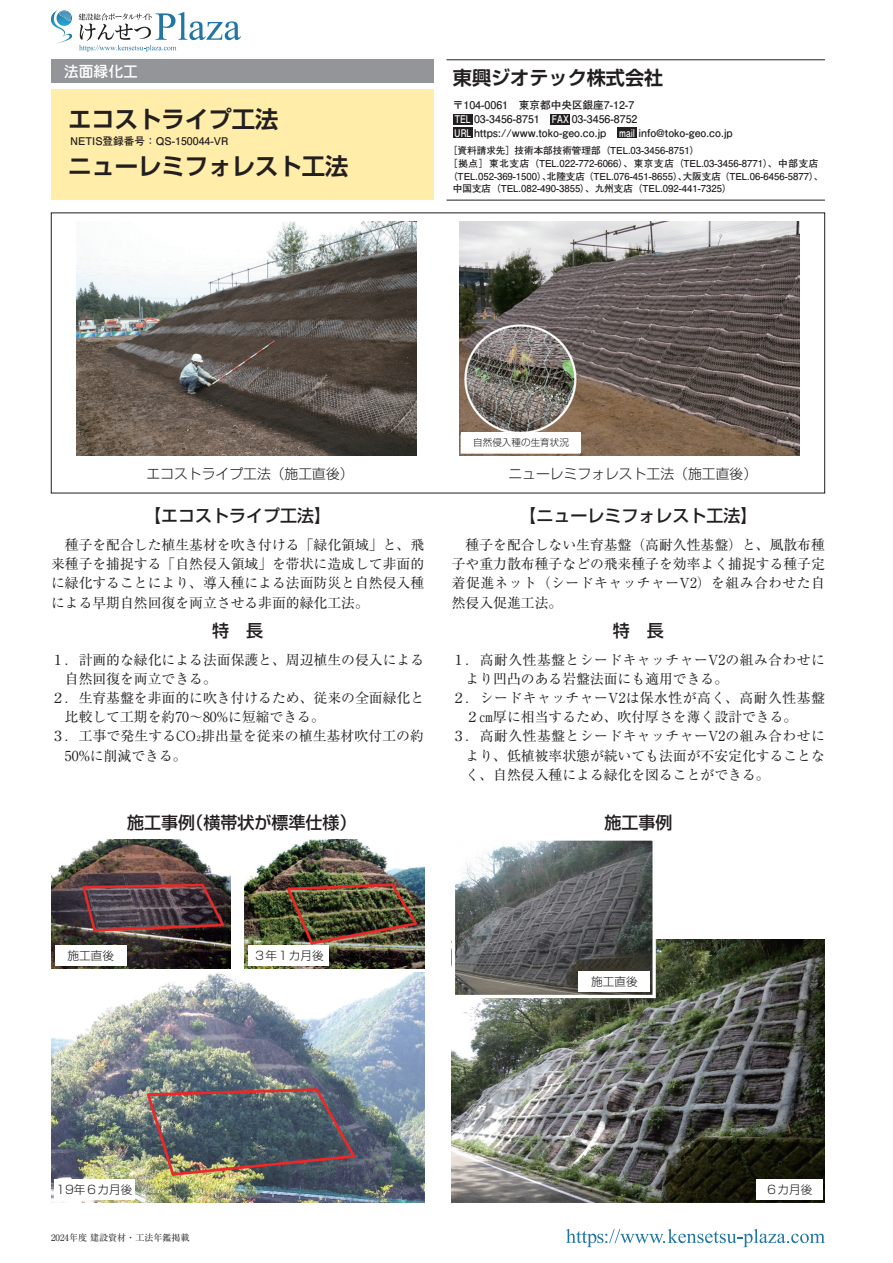
<style>
.page{position:relative;width:893px;height:1263px;background:#fff}
.page>*{position:absolute;margin:0;border:0;box-sizing:border-box;transform-origin:0 0}
.t1{font:700 23.4px/46.8px "Shin Go Pr 6 De";color:#231f20}
.t2{font:700 19.2px "Shin Go Pr 6 De";color:#231f20}
.t3{font:500 16.95px "Shin Go Pr 6";color:#231f20}
.t4{font:500 14.85px "Jun 34 Pro";color:#fff}
.t5{font:13.8px/19.2px "Ryumin Pr 6";color:#231f20;text-align:justify}
.t6{font:13.8px "Ryumin Pr 6";letter-spacing:.035em;color:#231f20}
.t7{font:300 13.8px "Shin Go Pr 6";color:#231f20}
.t8{font:300 11.7px "Shin Go Pr 6";color:#231f20}
.t9{font:700 10.65px/13.8px "Futo Go B101 Pr 6";color:#231f20}
.t10{font:700 9.6px "Futo Go B101 Pr 6";color:#231f20}
.t11{font:300 9.6px "Shin Go Pr 6";color:#231f20}
.t12{font:9px "Ryumin Pr 6";color:#231f20}
.s1{color:#fff}
</style>
<div class="page">
<img style="left:77px;top:221px;width:340px;height:234px">
<img style="left:459px;top:221px;width:340px;height:234px">
<hr style="left:446px;top:200px;width:379px;height:1px;background:#231f20">
<hr style="left:446px;top:60px;width:379px;height:1px;background:#231f20">
<div style="left:51px;top:89px;width:383px;height:111px;background:#ffeda9"></div>
<div style="left:453px;top:114px;width:20px;height:10px;background:#231f20"></div>
<div style="left:550px;top:114px;width:20px;height:10px;background:#231f20"></div>
<div style="left:453px;top:128px;width:20px;height:10px;background:#231f20"></div>
<div style="left:617px;top:128px;width:20px;height:10px;background:#231f20"></div>
<img style="left:51px;top:973px;width:373px;height:229px">
<img style="left:452px;top:940px;width:373px;height:262px">
<img style="left:244px;top:840px;width:180px;height:128px">
<img style="left:51px;top:840px;width:180px;height:128px">
<div style="left:55px;top:945px;width:71px;height:20px;background:#fff"></div>
<div style="left:249px;top:945px;width:80px;height:20px;background:#fff"></div>
<div style="left:54px;top:1179px;width:80px;height:21px;background:#fff"></div>
<div style="left:756px;top:1179px;width:66px;height:21px;background:#fff"></div>
<div style="left:51px;top:60px;width:383px;height:23px;background:#939598"></div>
<img style="left:456px;top:841px;width:196px;height:153px">
<div style="left:452px;top:837px;width:204px;height:161px;border:3px solid #fff"></div>
<div style="left:579px;top:972px;width:71px;height:20px;background:#fff"></div>
<div style="left:461px;top:432px;width:120px;height:21px;background:#fff"></div>
<svg style="left:566px;top:1229px;width:259px;height:18px"></svg>
<img style="left:66px;top:10px;width:6px;height:16px">
<img style="left:66px;top:11px;width:6px;height:10px">
<img style="left:51px;top:10px;width:15px;height:23px">
<img style="left:58px;top:33px;width:14px;height:10px">
<svg style="left:78px;top:12px;width:163px;height:40px"></svg>
<p class="t4" style="left:64px;top:59px;width:76px">法面緑化工</p>
<h1 class="t1" style="left:68px;top:95px;width:282px">エコストライプ工法<br>ニューレミフォレスト工法</h1>
<p class="t9" style="left:70px;top:133px;width:160px">NETIS登録番号：QS-150044-VR</p>
<h2 class="t2" style="left:453px;top:62px;width:212px">東興ジオテック株式会社</h2>
<p class="t9" style="left:453px;top:98px;width:282px">〒104-0061　東京都中央区銀座7-12-7<br><span class="s1">TEL</span> 03-3456-8751　<span class="s1">FAX</span> 03-3456-8752<br><span class="s1">URL</span> https://www.toko-geo.co.jp <span class="s1">mail</span> info@toko-geo.co.jp</p>
<p class="t10" style="left:448px;top:143px;width:253px">［資料請求先］技術本部技術管理部（TEL.03-3456-8751）</p>
<p class="t10" style="left:448px;top:155px;width:372px">［拠点］東北支店（TEL.022-772-6066）、東京支店（TEL.03-3456-8771）、中部支店</p>
<p class="t10" style="left:448px;top:168px;width:377px">（TEL.052-369-1500）、北陸支店（TEL.076-451-8655）、大阪支店（TEL.06-6456-5877）、</p>
<p class="t10" style="left:453px;top:181px;width:280px">中国支店（TEL.082-490-3855）、九州支店（TEL.092-441-7325）</p>
<p class="t11" style="left:473px;top:435px;width:97px">自然侵入種の生育状況</p>
<p class="t7" style="left:146px;top:463px;width:209px">エコストライプ工法（施工直後）</p>
<p class="t7" style="left:508px;top:463px;width:250px">ニューレミフォレスト工法（施工直後）</p>
<p class="t3" style="left:144px;top:502px;width:189px">【エコストライプ工法】</p>
<p class="t5" style="left:51px;top:535px;width:375px;text-indent:14px">種子を配合した植生基材を吹き付ける「緑化領域」と、飛来種子を捕捉する「自然侵入領域」を帯状に造成して非面的に緑化することにより、導入種による法面防災と自然侵入種による早期自然回復を両立させる非面的緑化工法。</p>
<p class="t3" style="left:212px;top:617px;width:53px">特　長</p>
<p class="t5" style="left:51px;top:649px;width:375px">１．計画的な緑化による法面保護と、周辺植生の侵入による</p>
<p class="t5" style="left:65px;top:668px;width:154px">自然回復を両立できる。</p>
<p class="t5" style="left:51px;top:688px;width:375px">２．生育基盤を非面的に吹き付けるため、従来の全面緑化と</p>
<p class="t5" style="left:65px;top:707px;width:262px">比較して工期を約70～80%に短縮できる。</p>
<p class="t5" style="left:51px;top:726px;width:374px">３．工事で発生するCO₂排出量を従来の植生基材吹付工の約</p>
<p class="t5" style="left:65px;top:745px;width:123px">50%に削減できる。</p>
<p class="t3" style="left:519px;top:502px;width:240px">【ニューレミフォレスト工法】</p>
<p class="t5" style="left:452px;top:535px;width:375px;text-indent:14px">種子を配合しない生育基盤（高耐久性基盤）と、風散布種子や重力散布種子などの飛来種子を効率よく捕捉する種子定着促進ネット（シードキャッチャーV2）を組み合わせた自然侵入促進工法。</p>
<p class="t3" style="left:613px;top:617px;width:53px">特　長</p>
<p class="t6" style="left:452px;top:649px;width:375px">１．高耐久性基盤とシードキャッチャーV2の組み合わせに</p>
<p class="t5" style="left:466px;top:668px;width:264px">より凹凸のある岩盤法面にも適用できる。</p>
<p class="t6" style="left:452px;top:687px;width:374px">２．シードキャッチャーV2は保水性が高く、高耐久性基盤</p>
<p class="t5" style="left:466px;top:707px;width:333px">２㎝厚に相当するため、吹付厚さを薄く設計できる。</p>
<p class="t6" style="left:452px;top:725px;width:375px">３．高耐久性基盤とシードキャッチャーV2の組み合わせに</p>
<p class="t5" style="left:466px;top:745px;width:361px">より、低植被率状態が続いても法面が不安定化することな</p>
<p class="t5" style="left:466px;top:764px;width:306px">く、自然侵入種による緑化を図ることができる。</p>
<p class="t3" style="left:604px;top:808px;width:70px">施工事例</p>
<p class="t3" style="left:127px;top:808px;width:231px">施工事例（横帯状が標準仕様）</p>
<p class="t8" style="left:67px;top:946px;width:48px">施工直後</p>
<p class="t8" style="left:254px;top:946px;width:72px">３年１カ月後</p>
<p class="t8" style="left:591px;top:972px;width:48px">施工直後</p>
<p class="t8" style="left:56px;top:1180px;width:78px">19年６カ月後</p>
<p class="t8" style="left:766px;top:1180px;width:48px">６カ月後</p>
<p class="t12" style="left:51px;top:1230px;width:140px">2024年度 建設資材・工法年鑑掲載</p>
<p class="t12" style="left:55px;top:1230px;width:140px">2023年度 建設資材・工法年鑑掲載</p>
<p class="t12" style="left:65px;top:1230px;width:6px">3</p>
</div>
